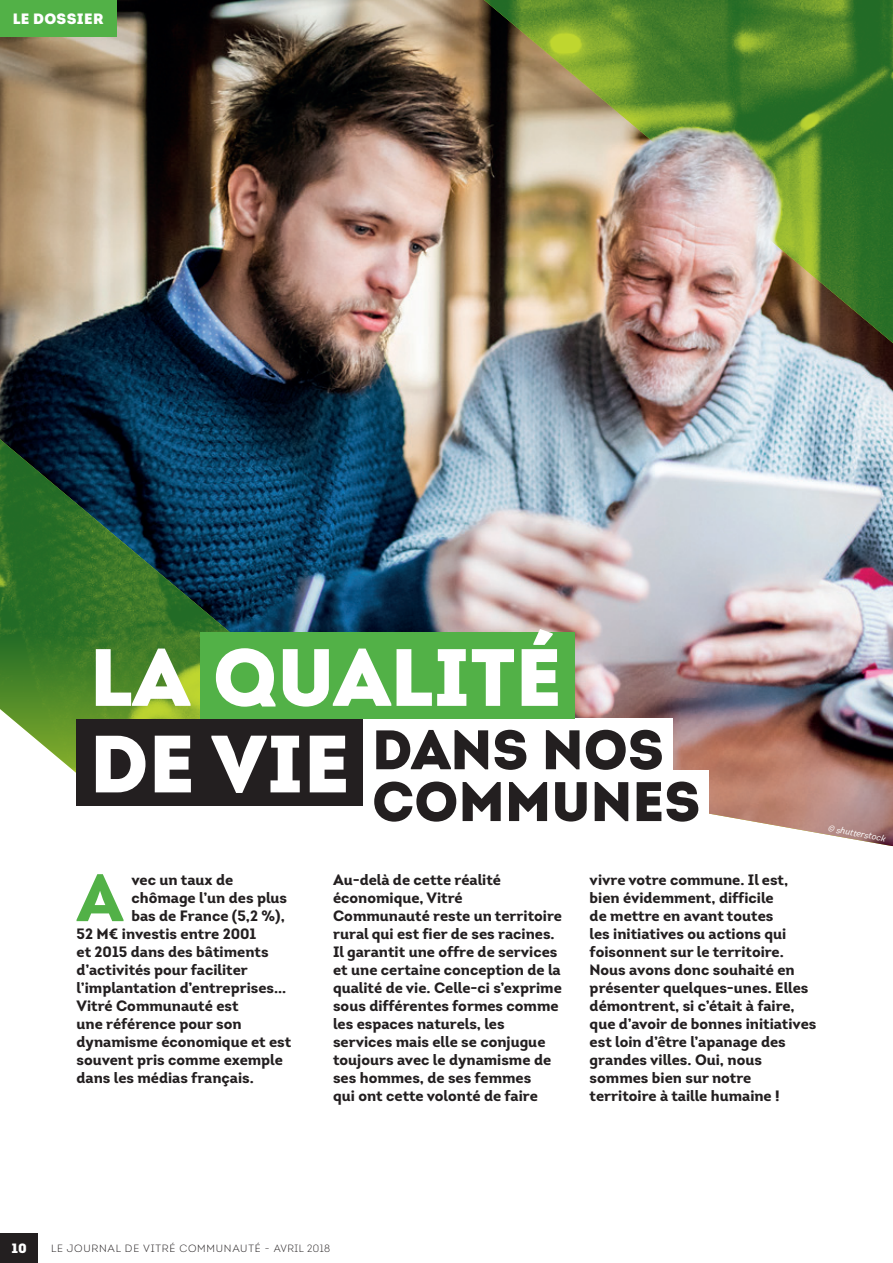
<style>
.page{position:relative;width:893px;height:1263px;background:#fff}
.page>*{position:absolute;margin:0;border:0;box-sizing:border-box;transform-origin:0 0}
.t1{font:900 81px "Intro";color:#fff}
.t2{font:700 66.45px "Intro Condensed";color:#52b147;scale:1.16 1}
.t3{font:900 58.65px "Intro";color:#fff}
.t4{font:900 55.65px/51.8px "Intro";color:#231f20}
.t5{font:700 15px/18px "Intro Condensed";color:#231f20;scale:1.16 1}
.t6{font:15px "Intro Condensed Black Caps";letter-spacing:.02em;color:#fff;scale:1.18 1}
.t7{font:13.5px "Intro Condensed Black Caps";color:#fff;scale:1.2 1}
.t8{font:300 10.5px "Intro Condensed";letter-spacing:.06em;color:#231f20;scale:1.16 1}
.t9{font:italic 9px "Intro Condensed";color:#fff;scale:1.12 1}
.s1{font-size:81px;color:#fff}
</style>
<div class="page">
<img style="left:0;top:0;width:893px;height:846px">
<img style="left:0;top:439px;width:265px;height:381px">
<div style="left:0;top:1233px;width:38px;height:30px;background:#231f20"></div>
<div style="left:0;top:0;width:116px;height:37px;background:#52b147"></div>
<img style="left:484px;top:0;width:409px;height:343px">
<img style="left:612px;top:127px;width:170px;height:139px">
<div style="left:77px;top:801px;width:99px;height:35px;background:#fff"></div>
<div style="left:77px;top:719px;width:286px;height:86px;background:#231f20"></div>
<div style="left:363px;top:719px;width:310px;height:59px;background:#fff"></div>
<div style="left:363px;top:770px;width:346px;height:60px;background:#fff"></div>
<div style="left:200px;top:632px;width:375px;height:87px;background:#52b147"></div>
<p class="t6" style="left:13px;top:9px;width:79px">LE DOSSIER</p>
<h1 class="t1" style="left:90px;top:624px;width:474px">LA QUALITÉ</h1>
<h3 class="t4" style="left:372px;top:723px;width:330px;text-indent:-282px"><span class="s1">DE VIE</span> DANS NOS<br>COMMUNES</h3>
<h3 class="t3" style="left:184px;top:728px;width:68px">ET</h3>
<p class="t9" style="left:829px;top:823px;width:53px;rotate:10deg">© shutterstock</p>
<h2 class="t2" style="left:76px;top:855px;width:43px">A</h2>
<p class="t5" style="left:131px;top:871px;width:89px">vec un taux de</p>
<p class="t5" style="left:131px;top:889px;width:136px">chômage l’un des plus</p>
<p class="t5" style="left:131px;top:907px;width:134px">bas de France (5,2 %),</p>
<p class="t5" style="left:77px;top:925px;width:157px">52 M€ investis entre 2001</p>
<p class="t5" style="left:77px;top:943px;width:167px">et 2015 dans des bâtiments</p>
<p class="t5" style="left:77px;top:961px;width:149px">d’activités pour faciliter</p>
<p class="t5" style="left:77px;top:979px;width:182px">l’implantation d’entreprises…</p>
<p class="t5" style="left:77px;top:997px;width:141px">Vitré Communauté est</p>
<p class="t5" style="left:77px;top:1015px;width:144px">une référence pour son</p>
<p class="t5" style="left:77px;top:1033px;width:187px">dynamisme économique et est</p>
<p class="t5" style="left:77px;top:1051px;width:179px">souvent pris comme exemple</p>
<p class="t5" style="left:77px;top:1069px;width:154px">dans les médias français.</p>
<p class="t5" style="left:333px;top:871px;width:199px">Au-delà de cette réalité économique, Vitré<br>Communauté reste un territoire rural qui est fier de ses racines.<br>Il garantit une offre de services et une certaine conception de la qualité de vie. Celle-ci s’exprime sous différentes formes comme les espaces naturels, les services mais elle se conjugue toujours avec le dynamisme de ses hommes, de ses femmes<br>qui ont cette volonté de faire</p>
<p class="t5" style="left:590px;top:871px;width:197px">vivre votre commune. Il est, bien évidemment, difficile<br>de mettre en avant toutes<br>les initiatives ou actions qui foisonnent sur le territoire.<br>Nous avons donc souhaité en présenter quelques-unes. Elles démontrent, si c’était à faire, que d’avoir de bonnes initiatives est loin d’être l’apanage des grandes villes. Oui, nous sommes bien sur notre territoire à taille humaine !</p>
<p class="t7" style="left:11px;top:1239px;width:14px">10</p>
<p class="t8" style="left:51px;top:1242px;width:242px">LE JOURNAL DE VITRÉ COMMUNAUTÉ - AVRIL 2018</p>
</div>
